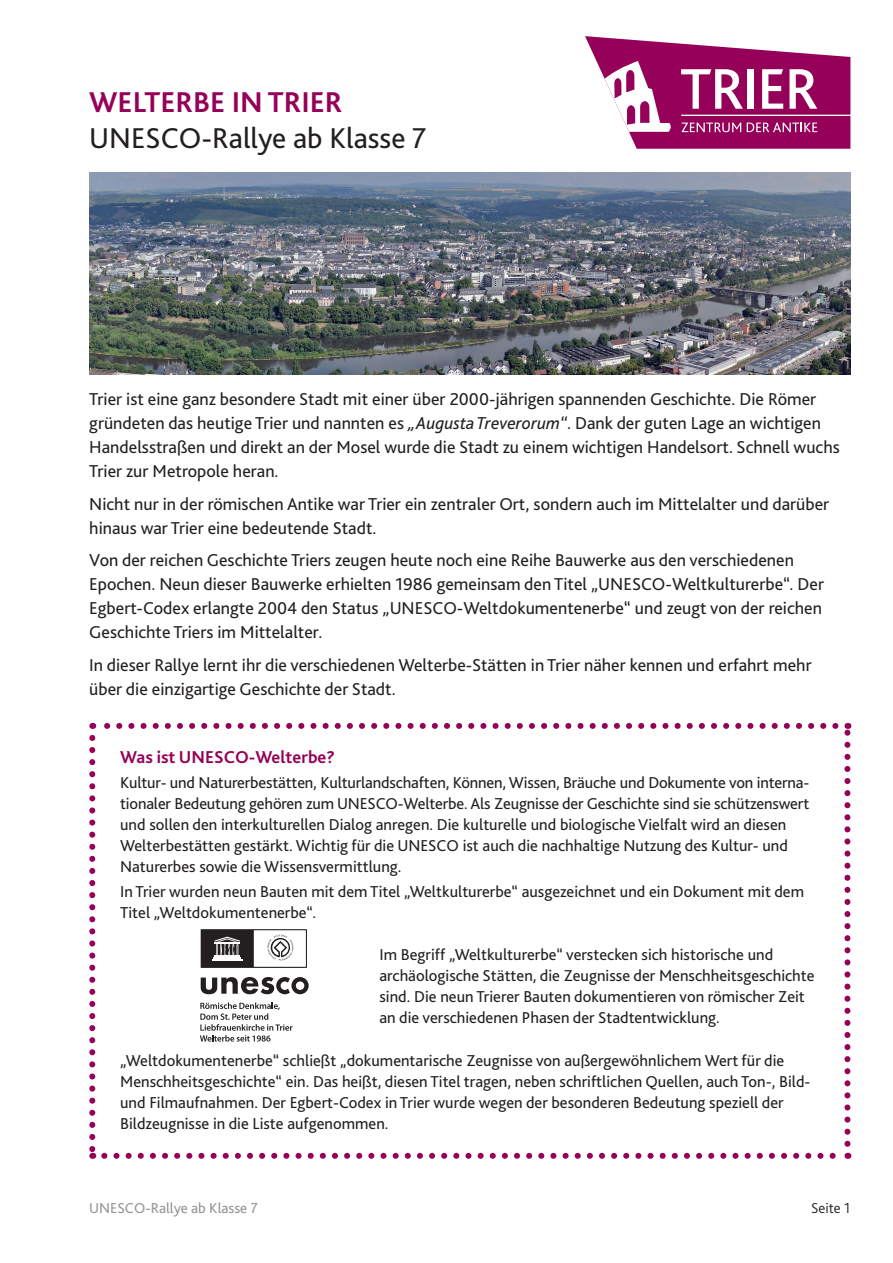
<style>
.page{position:relative;width:893px;height:1263px;background:#fff}
.page>*{position:absolute;margin:0;border:0;box-sizing:border-box;transform-origin:0 0}
.t1{font:30px "Bliss 2";color:#231f20}
.t2{font:700 30px "Bliss 2";color:#950058}
.t3{font:18px/24px "Bliss 2";color:#231f20}
.t4{font:700 18px "Bliss 2";color:#950058}
.t5{font:16.5px/21px "Bliss 2";color:#231f20}
.t6{font:15px "Bliss 2";color:#939598}
.t7{font:300 15px "Bliss 2";color:#231f20}
.s1{font-style:italic}
</style>
<div class="page">
<svg style="left:585px;top:36px;width:265px;height:113px"></svg>
<img style="left:89px;top:172px;width:761px;height:202px">
<svg style="left:104px;top:1153px;width:732px;height:6px"></svg>
<svg style="left:89px;top:738px;width:6px;height:421px"></svg>
<svg style="left:844px;top:723px;width:6px;height:421px"></svg>
<svg style="left:92px;top:723px;width:743px;height:6px"></svg>
<svg style="left:200px;top:1002px;width:92px;height:39px"></svg>
<svg style="left:201px;top:977px;width:108px;height:17px"></svg>
<svg style="left:201px;top:929px;width:106px;height:39px"></svg>
<p class="t2" style="left:89px;top:83px;width:255px">WELTERBE IN TRIER</p>
<p class="t1" style="left:89px;top:119px;width:339px">UNESCO-Rallye ab Klasse 7</p>
<p class="t3" style="left:89px;top:387px;width:752px">Trier ist eine ganz besondere Stadt mit einer über 2000-jährigen spannenden Geschichte. Die Römer gründeten das heutige Trier und nannten es <span class="s1">„Augusta Treverorum“</span>. Dank der guten Lage an wichtigen Handelsstraßen und direkt an der Mosel wurde die Stadt zu einem wichtigen Handelsort. Schnell wuchs Trier zur Metropole heran.</p>
<p class="t3" style="left:89px;top:491px;width:741px">Nicht nur in der römischen Antike war Trier ein zentraler Ort, sondern auch im Mittelalter und darüber hinaus war Trier eine bedeutende Stadt.</p>
<p class="t3" style="left:89px;top:548px;width:736px">Von der reichen Geschichte Triers zeugen heute noch eine Reihe Bauwerke aus den verschiedenen Epochen. Neun dieser Bauwerke erhielten 1986 gemeinsam den Titel „UNESCO-Weltkulturerbe“. Der Egbert-Codex erlangte 2004 den Status „UNESCO-Weltdokumentenerbe“ und zeugt von der reichen Geschichte Triers im Mittelalter.</p>
<p class="t3" style="left:89px;top:652px;width:724px">In dieser Rallye lernt ihr die verschiedenen Welterbe-Stätten in Trier näher kennen und erfahrt mehr über die einzigartige Geschichte der Stadt.</p>
<p class="t4" style="left:120px;top:745px;width:217px">Was ist UNESCO-Welterbe?</p>
<p class="t5" style="left:120px;top:771px;width:691px">Kultur- und Naturerbestätten, Kulturlandschaften, Können, Wissen, Bräuche und Dokumente von interna&shy;tionaler Bedeutung gehören zum UNESCO-Welterbe. Als Zeugnisse der Geschichte sind sie schützenswert und sollen den interkulturellen Dialog anregen. Die kulturelle und biologische Vielfalt wird an diesen Welterbestätten gestärkt. Wichtig für die UNESCO ist auch die nachhaltige Nutzung des Kultur- und Naturerbes sowie die Wissensvermittlung.</p>
<p class="t5" style="left:120px;top:881px;width:685px">In Trier wurden neun Bauten mit dem Titel „Weltkulturerbe“ ausgezeichnet und ein Dokument mit dem<br>Titel „Weltdokumentenerbe“.</p>
<p class="t5" style="left:379px;top:944px;width:437px">Im Begriff „Weltkulturerbe“ verstecken sich historische und archäologische Stätten, die Zeugnisse der Menschheitsgeschichte sind. Die neun Trierer Bauten dokumentieren von römischer Zeit an die verschiedenen Phasen der Stadtentwicklung.</p>
<p class="t5" style="left:120px;top:1049px;width:692px">„Weltdokumentenerbe“ schließt „dokumentarische Zeugnisse von außergewöhnlichem Wert für die Menschheitsgeschichte“ ein. Das heißt, diesen Titel tragen, neben schriftlichen Quellen, auch Ton-, Bild&shy;und Filmaufnahmen. Der Egbert-Codex in Trier wurde wegen der besonderen Bedeutung speziell der Bildzeugnisse in die Liste aufgenommen.</p>
<p class="t6" style="left:89px;top:1198px;width:170px">UNESCO-Rallye ab Klasse 7</p>
<p class="t7" style="left:811px;top:1198px;width:41px">Seite 1</p>
</div>
